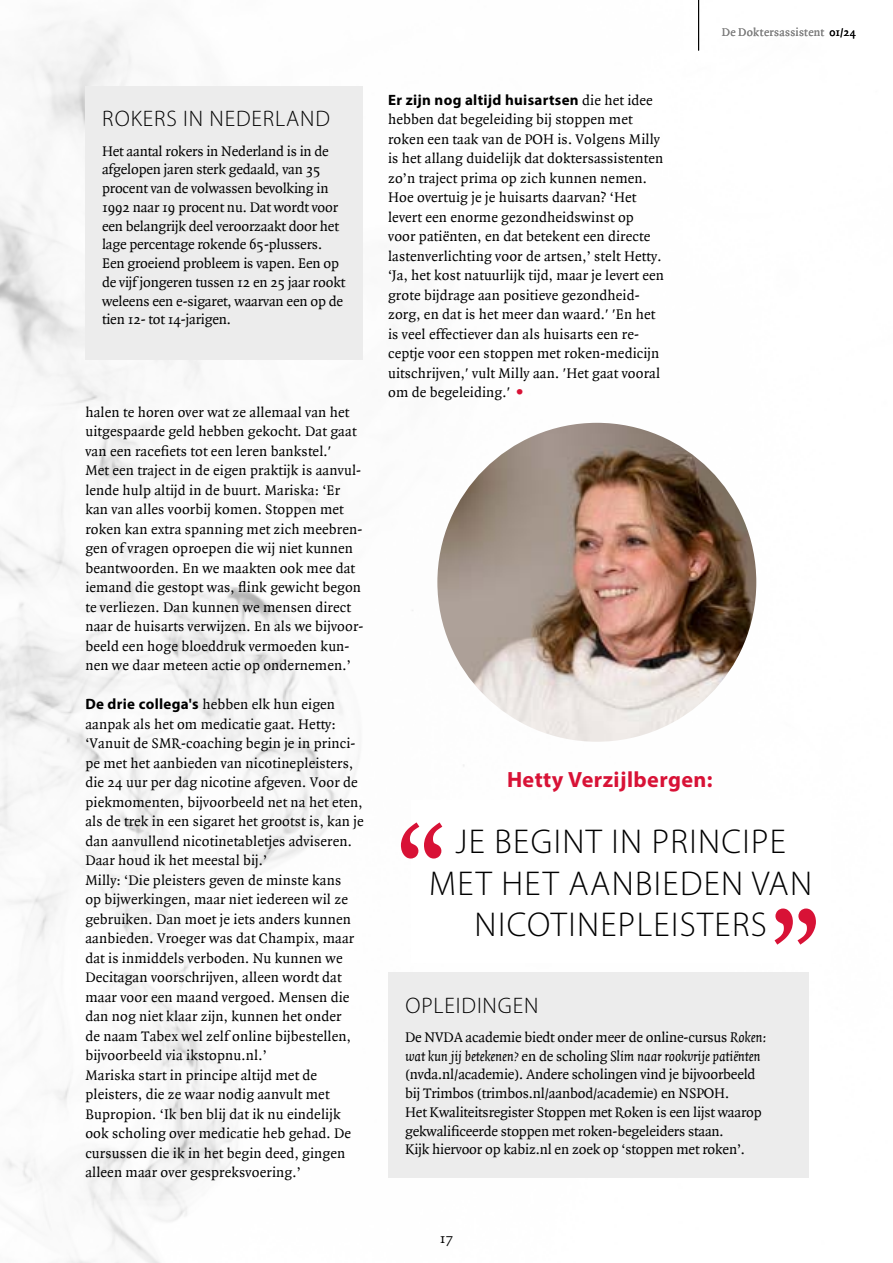
<style>
.page{position:relative;width:893px;height:1263px;background:#fff}
.page>*{position:absolute;margin:0;border:0;box-sizing:border-box;transform-origin:0 0}
.t1{font:700 101.1px "Quadraat";color:#d81236}
.t2{font:300 34.5px/41.4px "Myriad Pro";letter-spacing:.04em;color:#000;text-align:center}
.t3{font:300 22.5px "Myriad Pro";letter-spacing:.04em;color:#000}
.t4{font:700 22.05px "Myriad Pro";letter-spacing:.02em;color:#d81236}
.t5{font:15px/19.5px "Quadraat";letter-spacing:.01em;color:#000}
.t6{font:15px/18.8px "Quadraat";letter-spacing:-.01em;color:#000}
.t7{font:700 15px "Myriad Pro";letter-spacing:.02em;color:#000}
.t8{font:12px "Quadraat";letter-spacing:.025em;color:#818181}
.s1{font-family:"Myriad Pro";font-weight:700}
.s2{font-family:"Quadraat";font-weight:400}
.s3{font-size:27px;color:#d81236}
.s4{color:#000}
.s5{font-style:italic}
</style>
<div class="page">
<img style="left:0;top:0;width:809px;height:1263px">
<hr style="left:698px;top:0;width:1px;height:50px;background:#000">
<div style="left:85px;top:86px;width:278px;height:273px;background:#ececec"></div>
<div style="left:388px;top:972px;width:420px;height:206px;background:#ececec"></div>
<div style="left:411px;top:801px;width:419px;height:162px;background:#fff"></div>
<img style="left:437px;top:423px;width:319px;height:319px;border-radius:159px">
<h3 class="t3" style="left:102px;top:105px;width:229px">ROKERS IN NEDERLAND</h3>
<p class="t6" style="left:102px;top:142px;width:245px">Het aantal rokers in Nederland is in de afgelopen jaren sterk gedaald, van 35 procent van de volwassen bevolking in 1992 naar 19 procent nu. Dat wordt voor een belangrijk deel veroorzaakt door het lage percentage rokende 65-plussers.<br>Een groeiend probleem is vapen. Een op de vijf jongeren tussen 12 en 25 jaar rookt weleens een e-sigaret, waarvan een op de tien 12- tot 14-jarigen.</p>
<p class="t5" style="left:85px;top:402px;width:280px">halen te horen over wat ze allemaal van het uitgespaarde geld hebben gekocht. Dat gaat van een racefiets tot een leren bankstel.'<br>Met een traject in de eigen praktijk is aanvul&shy;lende hulp altijd in de buurt. Mariska: ‘Er kan van alles voorbij komen. Stoppen met roken kan extra spanning met zich meebren&shy;gen of vragen oproepen die wij niet kunnen beantwoorden. En we maakten ook mee dat iemand die gestopt was, flink gewicht begon te verliezen. Dan kunnen we mensen direct naar de huisarts verwijzen. En als we bijvoor&shy;beeld een hoge bloeddruk vermoeden kun&shy;nen we daar meteen actie op ondernemen.’</p>
<p class="t5" style="left:85px;top:695px;width:280px"><span class="s1">De drie collega's</span> hebben elk hun eigen aanpak als het om medicatie gaat. Hetty: ‘Vanuit de SMR-coaching begin je in princi&shy;pe met het aanbieden van nicotinepleisters, die 24 uur per dag nicotine afgeven. Voor de piekmomenten, bijvoorbeeld net na het eten, als de trek in een sigaret het grootst is, kan je dan aanvullend nicotinetabletjes adviseren.<br>Daar houd ik het meestal bij.’<br>Milly: ‘Die pleisters geven de minste kans<br>op bijwerkingen, maar niet iedereen wil ze gebruiken. Dan moet je iets anders kunnen aanbieden. Vroeger was dat Champix, maar dat is inmiddels verboden. Nu kunnen we Decitagan voorschrijven, alleen wordt dat maar voor een maand vergoed. Mensen die dan nog niet klaar zijn, kunnen het onder<br>de naam Tabex wel zelf online bijbestellen, bijvoorbeeld via ikstopnu.nl.’<br>Mariska start in principe altijd met de pleisters, die ze waar nodig aanvult met Bupropion. ‘Ik ben blij dat ik nu eindelijk ook scholing over medicatie heb gehad. De cursussen die ik in het begin deed, gingen alleen maar over gespreksvoering.’</p>
<p class="t7" style="left:388px;top:90px;width:266px">Er zijn nog altijd huisartsen <span class="s2">die het idee</span></p>
<p class="t5" style="left:388px;top:110px;width:277px">hebben dat begeleiding bij stoppen met roken een taak van de POH is. Volgens Milly is het allang duidelijk dat doktersassistenten zo’n traject prima op zich kunnen nemen.<br>Hoe overtuig je je huisarts daarvan? ‘Het levert een enorme gezondheidswinst op voor patiënten, en dat betekent een directe lastenverlichting voor de artsen,’ stelt Hetty. ‘Ja, het kost natuurlijk tijd, maar je levert een grote bijdrage aan positieve gezondheid&shy;zorg, en dat is het meer dan waard.' 'En het is veel effectiever dan als huisarts een re&shy;ceptje voor een stoppen met roken-medicijn uitschrijven,' vult Milly aan. 'Het gaat vooral om de begeleiding.' <span class="s3">•</span></p>
<p class="t8" style="left:722px;top:26px;width:135px">De Doktersassistent <span class="s4">01/24</span></p>
<h3 class="t4" style="left:507px;top:765px;width:207px">Hetty Verzijlbergen:</h3>
<h1 class="t1" style="left:397px;top:808px;width:50px">“</h1>
<h2 class="t2" style="left:429px;top:821px;width:385px">JE BEGINT IN PRINCIPE<br>MET HET AANBIEDEN VAN<br>NICOTINEPLEISTERS</h2>
<h1 class="t1" style="left:820px;top:959px;width:50px;rotate:-180deg">“</h1>
<h3 class="t3" style="left:405px;top:991px;width:135px">OPLEIDINGEN</h3>
<p class="t6" style="left:405px;top:1028px;width:363px">De NVDA academie biedt onder meer de online-cursus <span class="s5">Roken: wat kun jij betekenen?</span> en de scholing <span class="s5">Slim naar rookvrije patiënten </span>(nvda.nl/academie). Andere scholingen vind je bijvoorbeeld bij Trimbos (trimbos.nl/aanbod/academie) en NSPOH.<br>Het Kwaliteitsregister Stoppen met Roken is een lijst waarop gekwalificeerde stoppen met roken-begeleiders staan.<br>Kijk hiervoor op kabiz.nl en zoek op ‘stoppen met roken’.</p>
<p class="t5" style="left:440px;top:1229px;width:15px">17</p>
</div>
